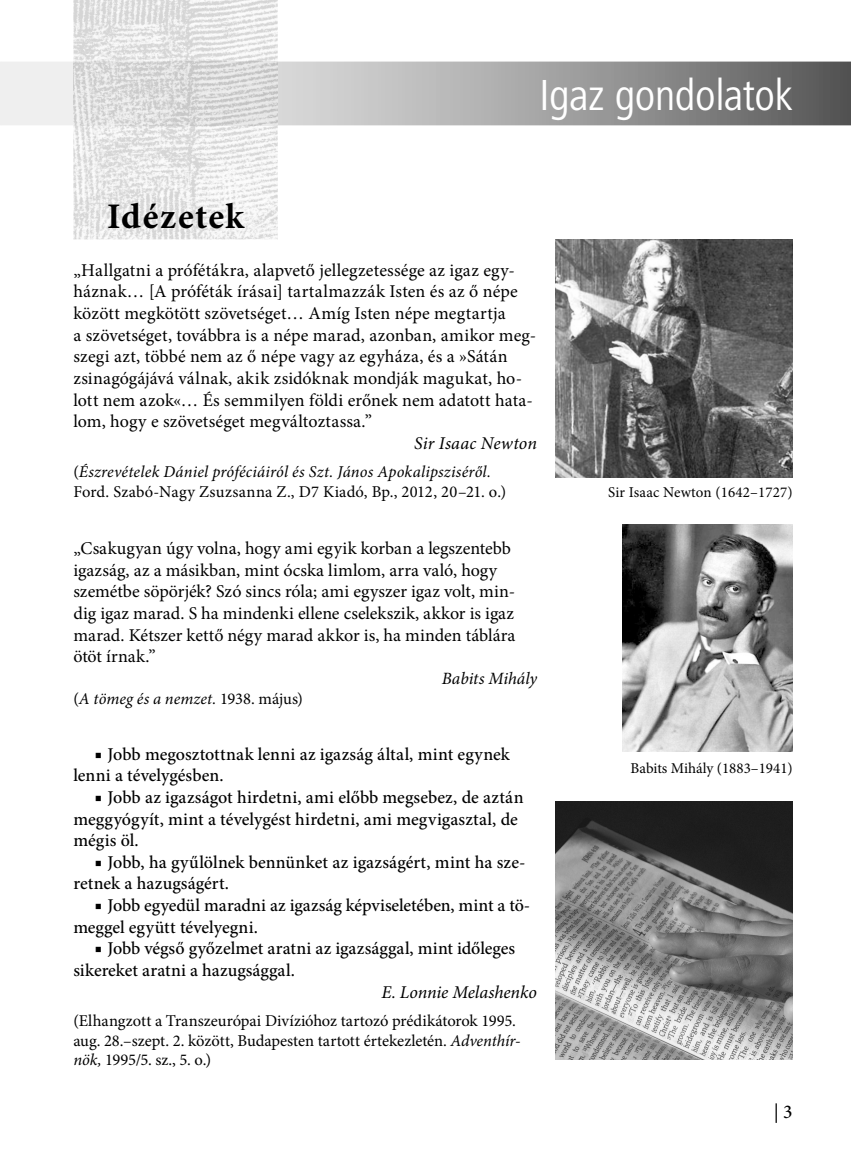
<style>
.page{position:relative;width:851px;height:1152px;background:#fff}
.page>*{position:absolute;margin:0;border:0;box-sizing:border-box;transform-origin:0 0}
.t1{font:condensed 45px "Frutiger Next LT";letter-spacing:-.015em;color:#fff}
.t2{font:700 36px "Minion Pro";letter-spacing:.045em;color:#000}
.t3{font:500 19.5px "Minion Pro";color:#000}
.t4{font:18px/21.6px "Minion Pro";letter-spacing:.005em;color:#000}
.t5{font:500 18px/21.6px "Minion Pro";color:#000}
.t6{font:italic 18px "Minion Pro";color:#000}
.t7{font:italic 17.25px "Minion Pro";color:#000}
.t8{font:16.5px/19.8px "Minion Pro";letter-spacing:-.005em;color:#000}
.t9{font:italic 16.5px/19.8px "Minion Pro";letter-spacing:.01em;color:#000}
.t10{font:15px "Minion Pro";color:#000}
.s1{font-style:normal}
.s2{font-weight:400}
.s3{font-style:italic}
</style>
<div class="page">
<img style="left:555px;top:239px;width:237px;height:238px">
<svg style="left:1px;top:62px;width:849px;height:63px;background:#a6a6a6"></svg>
<img style="left:73px;top:0;width:204px;height:239px">
<img style="left:73px;top:62px;width:204px;height:63px">
<img style="left:622px;top:524px;width:170px;height:227px">
<img style="left:555px;top:801px;width:237px;height:258px">
<svg style="left:0;top:62px;width:1px;height:63px"></svg>
<h2 class="t2" style="left:107px;top:191px;width:138px">Idézetek</h2>
<h1 class="t1" style="left:538px;top:69px;width:255px">Igaz gondolatok</h1>
<p class="t4" style="left:73px;top:259px;width:464px">„Hallgatni a prófétákra, alapvető jellegzetessége az igaz egy&shy;háznak… [A próféták írásai] tartalmazzák Isten és az ő népe között megkötött szövetséget… Amíg Isten népe megtartja<br>a szövetséget, továbbra is a népe marad, azonban, amikor meg&shy;szegi azt, többé nem az ő népe vagy az egyháza, és a »Sátán zsinagógájává válnak, akik zsidóknak mondják magukat, ho&shy;lott nem azok«… És semmilyen földi erőnek nem adatott hata&shy;lom, hogy e szövetséget megváltoztassa.”</p>
<p class="t6" style="left:414px;top:431px;width:124px">Sir Isaac Newton</p>
<p class="t9" style="left:73px;top:462px;width:434px"><span class="s1">(</span>Észrevételek Dániel próféciáiról és Szt. János Apokalipsziséről.<br><span class="s1">Ford. Szabó-Nagy Zsuzsanna Z., D7 Kiadó, Bp., 2012, 20–21. o.)</span></p>
<p class="t4" style="left:73px;top:538px;width:443px">„Csakugyan úgy volna, hogy ami egyik korban a legszentebb igazság, az a másikban, mint ócska limlom, arra való, hogy szemétbe söpörjék? Szó sincs róla; ami egyszer igaz volt, min&shy;dig igaz marad. S ha mindenki ellene cselekszik, akkor is igaz marad. Kétszer kettő négy marad akkor is, ha minden táblára ötöt írnak.”</p>
<p class="t7" style="left:441px;top:666px;width:97px">Babits Mihály</p>
<p class="t9" style="left:73px;top:688px;width:231px"><span class="s1">(</span>A tömeg és a nemzet. <span class="s1">1938. május)</span></p>
<p class="t5" style="left:73px;top:743px;width:437px;text-indent:21px"><span class="s2">■</span> Jobb megosztottnak lenni az igazság által, mint egynek lenni a tévelygésben.</p>
<p class="t5" style="left:73px;top:786px;width:451px;text-indent:21px"><span class="s2">■</span> Jobb az igazságot hirdetni, ami előbb megsebez, de aztán meg gyógyít, mint a tévelygést hirdetni, ami megvigasztal, de mégis öl.</p>
<p class="t5" style="left:73px;top:851px;width:453px;text-indent:21px"><span class="s2">■</span> Jobb, ha gyűlölnek bennünket az igazságért, mint ha sze&shy;retnek a hazugságért.</p>
<p class="t5" style="left:73px;top:894px;width:458px;text-indent:21px"><span class="s2">■</span> Jobb egyedül maradni az igazság képviseletében, mint a tö&shy;meg gel együtt tévelyegni.</p>
<p class="t5" style="left:73px;top:937px;width:443px;text-indent:21px"><span class="s2">■</span> Jobb végső győzelmet aratni az igazsággal, mint időleges sikereket aratni a hazugsággal.</p>
<p class="t6" style="left:381px;top:979px;width:157px">E. Lonnie Melashenko</p>
<p class="t8" style="left:73px;top:1010px;width:448px">(Elhangzott a Transzeurópai Divízióhoz tartozó prédikátorok 1995. aug. 28.–szept. 2. között, Budapesten tartott értekezletén. <span class="s3">Adventhír&shy;nök,</span> 1995/5. sz., 5. o.)</p>
<p class="t10" style="left:608px;top:482px;width:186px">Sir Isaac Newton (1642–1727)</p>
<p class="t10" style="left:630px;top:758px;width:163px">Babits Mihály (1883–1941)</p>
<p class="t3" style="left:773px;top:1098px;width:18px">| 3</p>
</div>
